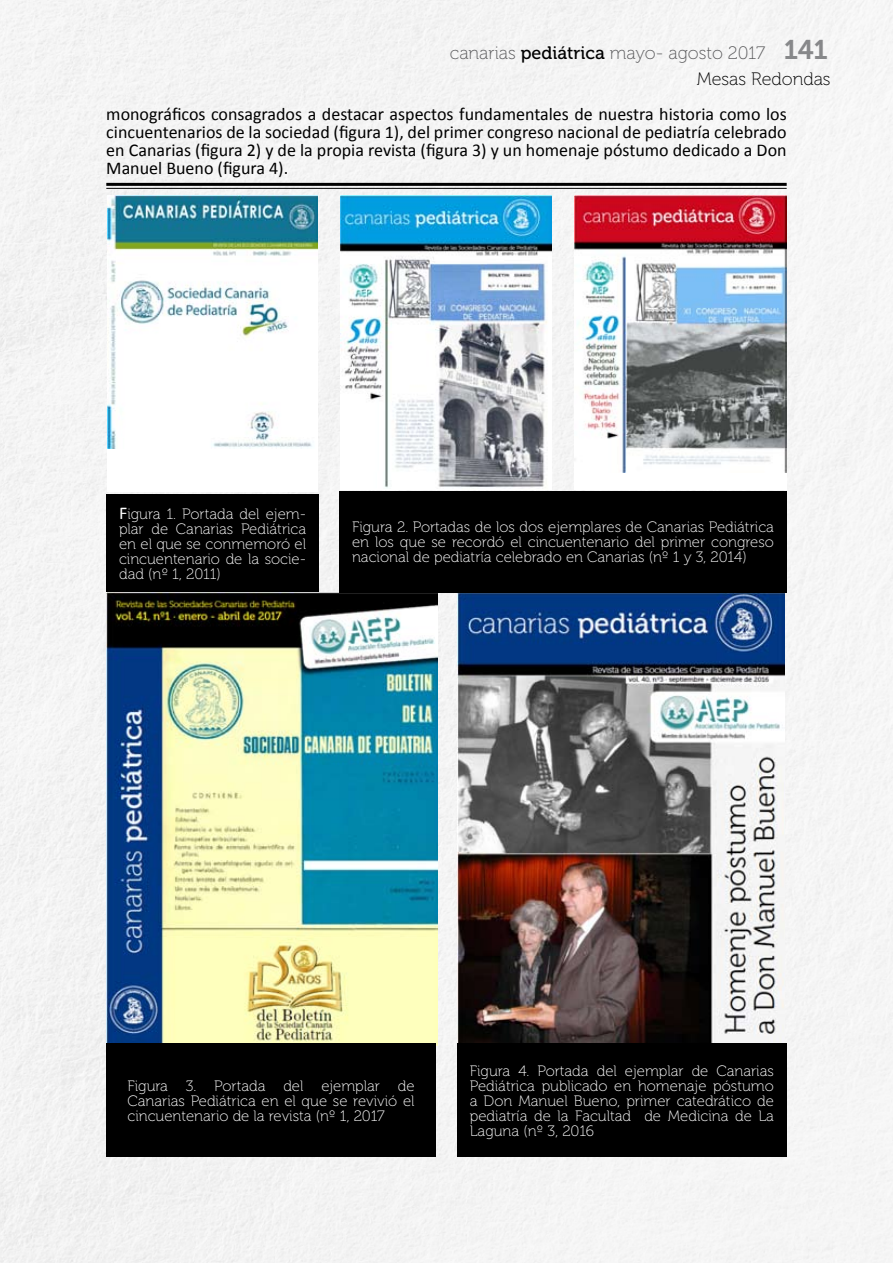
<style>
.page{position:relative;width:893px;height:1263px;background:#f4f4f4}
.page>*{position:absolute;margin:0;border:0;box-sizing:border-box;transform-origin:0 0}
.t1{font:18px/18px "Calibri";color:#000;text-align:justify}
.t2{font:18px "Museo 100";color:#58585a}
.t3{font:18px "Museo 100";color:#000}
.t4{font:15px/15px "Museo 100";color:#fff;text-align:justify}
.s1{font-family:"Museo 500";color:#000}
.s2{font-family:"Museo 700";font-size:27px;color:#87888a}
.s3{font-family:"Calibri";font-size:18px}
</style>
<div class="page">
<div style="left:107px;top:196px;width:210px;height:296px;background:#fff"></div>
<img style="left:107px;top:196px;width:210px;height:253px">
<img style="left:340px;top:196px;width:211px;height:294px">
<div style="left:574px;top:196px;width:213px;height:294px;background:#fff"></div>
<img style="left:574px;top:196px;width:213px;height:276px">
<img style="left:106px;top:592px;width:332px;height:453px">
<img style="left:457px;top:593px;width:327px;height:450px">
<div style="left:106px;top:494px;width:213px;height:97px;background:#000"></div>
<div style="left:339px;top:491px;width:448px;height:101px;background:#000"></div>
<div style="left:106px;top:1043px;width:330px;height:114px;background:#000"></div>
<div style="left:457px;top:1043px;width:330px;height:114px;background:#000"></div>
<hr style="left:106px;top:183px;width:681px;height:3px;background:#000">
<hr style="left:106px;top:188px;width:681px;height:1px;background:#000">
<p class="t2" style="left:450px;top:43px;width:379px">canarias <span class="s1">pediátrica</span> mayo- agosto 2017 <span class="s2">141</span></p>
<p class="t3" style="left:697px;top:69px;width:135px">Mesas Redondas</p>
<p class="t1" style="left:106px;top:104px;width:682px">monográficos consagrados a destacar aspectos fundamentales de nuestra historia como los cincuentenarios de la sociedad (figura 1), del primer congreso nacional de pediatría celebrado en Canarias (figura 2) y de la propia revista (figura 3) y un homenaje póstumo dedicado a Don Manuel Bueno (figura 4).</p>
<p class="t4" style="left:119px;top:507px;width:189px"><span class="s3">F</span>igura 1. Portada del ejem&shy;plar de Canarias Pediátrica en el que se conmemoró el cincuentenario de la socie&shy;dad (nº 1, 2011)</p>
<p class="t4" style="left:352px;top:520px;width:423px">Figura 2. Portadas de los dos ejemplares de Canarias Pediátrica en los que se recordó el cincuentenario del primer congreso nacional de pediatría celebrado en Canarias (nº 1 y 3, 2014)</p>
<p class="t4" style="left:128px;top:1078px;width:289px">Figura 3. Portada del ejemplar de Canarias Pediátrica en el que se revivió el cincuentenario de la revista (nº 1, 2017</p>
<p class="t4" style="left:470px;top:1063px;width:306px">Figura 4. Portada del ejemplar de Canarias Pediátrica publicado en homenaje póstumo a Don Manuel Bueno, primer catedrático de pediatría de la Facultad de Medicina de La Laguna (nº 3, 2016</p>
</div>
